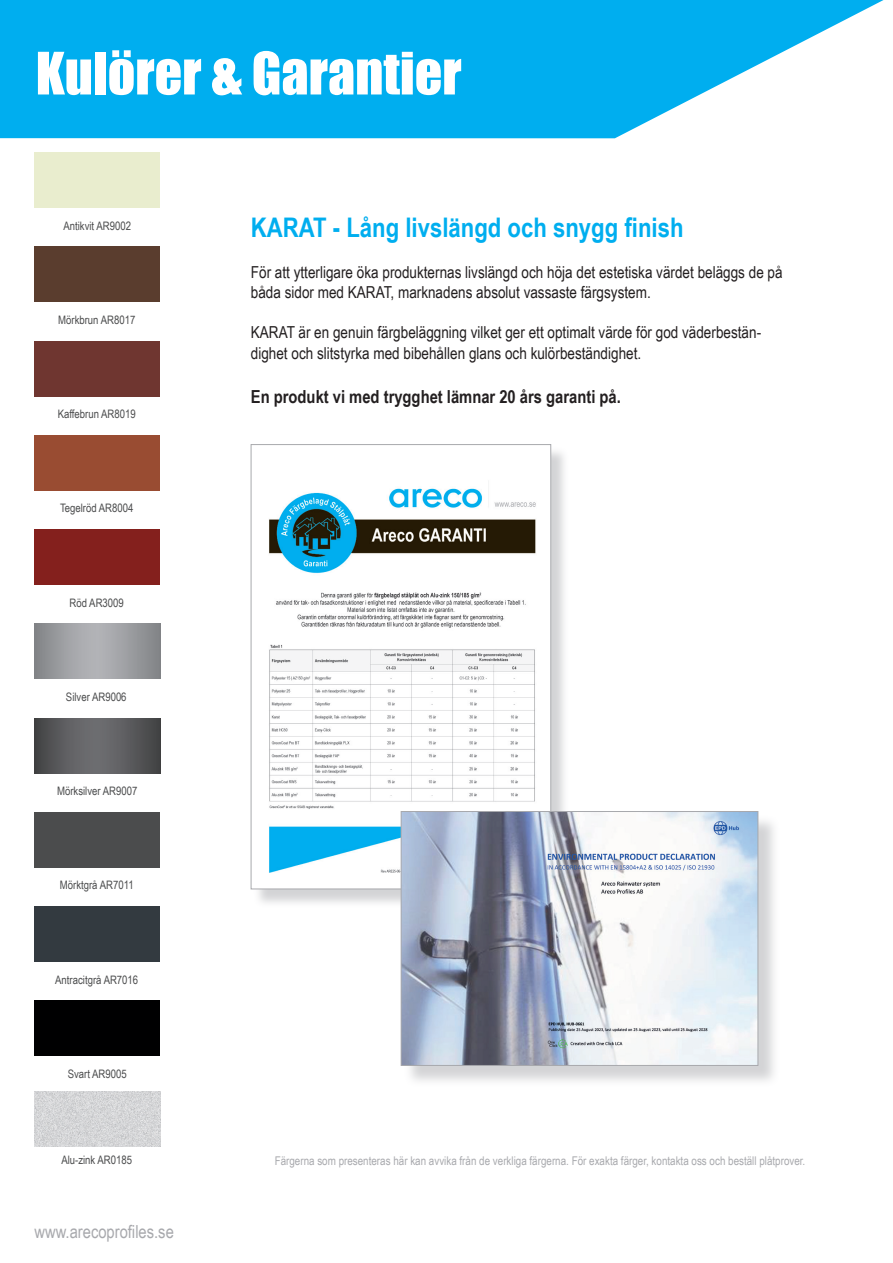
<style>
.page{position:relative;width:893px;height:1263px;background:#fff}
.page>*{position:absolute;margin:0;border:0;box-sizing:border-box;transform-origin:0 0}
.t1{font:54px "Impact";color:#fff}
.t2{font:700 27px "Arial Narrow";color:#00aeef}
.t3{font:700 18px "Arial Narrow";color:#231f20}
.t4{font:18px "Arial Narrow";color:#a8a9ad}
.t5{font:16.5px/19.8px "Arial Narrow";color:#231f20}
.t6{font:12px "Arial Narrow";color:#a8a9ad}
.t7{font:11.7px "Arial Narrow";color:#4b4c4d}
</style>
<div class="page">
<svg style="left:0;top:0;width:883px;height:138px;fill:#00aeef"></svg>
<div style="left:253px;top:447px;width:317px;height:461px;background:#a8a9ad;opacity:.5"></div>
<div style="left:251px;top:445px;width:300px;height:444px;background:#fff"></div>
<img style="left:269px;top:488px;width:267px;height:399px">
<div style="left:404px;top:814px;width:376px;height:273px;background:#a8a9ad;opacity:.5"></div>
<img style="left:403px;top:813px;width:353px;height:251px">
<div style="left:401px;top:811px;width:357px;height:255px;border:1px solid #a8a9ad"></div>
<img style="left:34px;top:1092px;width:126px;height:55px">
<div style="left:34px;top:152px;width:126px;height:56px;background:#e9edce"></div>
<div style="left:34px;top:341px;width:126px;height:55px;background:#6f3630"></div>
<div style="left:34px;top:435px;width:126px;height:55px;background:#994c32"></div>
<div style="left:34px;top:529px;width:126px;height:56px;background:#84201d"></div>
<svg style="left:34px;top:624px;width:126px;height:55px;background:#9c9ea1"></svg>
<div style="left:34px;top:812px;width:126px;height:55px;background:#4b4c4d"></div>
<div style="left:34px;top:1000px;width:126px;height:55px;background:#000001"></div>
<div style="left:34px;top:247px;width:126px;height:55px;background:#5a3d2e"></div>
<svg style="left:34px;top:718px;width:126px;height:55px;background:#5a5a5d"></svg>
<div style="left:34px;top:906px;width:126px;height:56px;background:#333a40"></div>
<h1 class="t1" style="left:36px;top:31px;width:427px">Kulörer &amp; Garantier</h1>
<p class="t7" style="left:63px;top:217px;width:69px">Antikvit AR9002</p>
<p class="t7" style="left:58px;top:311px;width:79px">Mörkbrun AR8017</p>
<p class="t7" style="left:58px;top:405px;width:80px">Kaffebrun AR8019</p>
<p class="t7" style="left:60px;top:499px;width:75px">Tegelröd AR8004</p>
<p class="t7" style="left:70px;top:594px;width:56px">Röd AR3009</p>
<p class="t7" style="left:66px;top:688px;width:62px">Silver AR9006</p>
<p class="t7" style="left:57px;top:782px;width:82px">Mörksilver AR9007</p>
<p class="t7" style="left:60px;top:877px;width:75px">Mörktgrå AR7011</p>
<p class="t7" style="left:55px;top:971px;width:85px">Antracitgrå AR7016</p>
<p class="t7" style="left:68px;top:1065px;width:61px">Svart AR9005</p>
<h2 class="t2" style="left:251px;top:207px;width:434px">KARAT - Lång livslängd och snygg finish</h2>
<p class="t5" style="left:251px;top:262px;width:533px">För att ytterligare öka produkternas livslängd och höja det estetiska värdet beläggs de på båda sidor med KARAT, marknadens absolut vassaste färgsystem.</p>
<p class="t5" style="left:251px;top:320px;width:512px;line-height:21.6px">KARAT är en genuin färgbeläggning vilket ger ett optimalt värde för god väderbestän&shy;dighet och slitstyrka med bibehållen glans och kulörbeständighet.</p>
<p class="t3" style="left:251px;top:382px;width:371px">En produkt vi med trygghet lämnar 20 års garanti på.</p>
<p class="t7" style="left:61px;top:1151px;width:72px">Alu-zink AR0185</p>
<p class="t6" style="left:275px;top:1152px;width:532px">Färgerna som presenteras här kan avvika från de verkliga färgerna. För exakta färger, kontakta oss och beställ plåtprover.</p>
<p class="t4" style="left:34px;top:1218px;width:141px">www.arecoprofiles.se</p>
</div>
